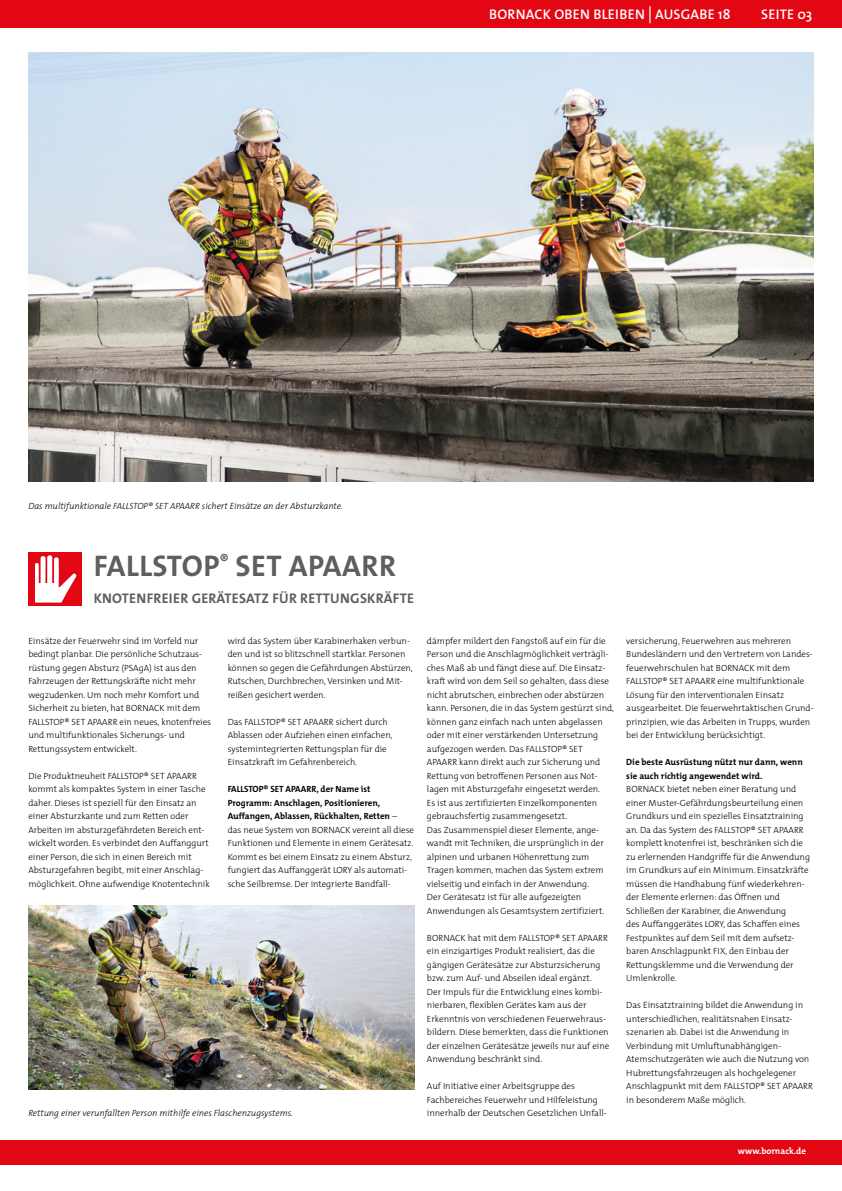
<style>
.page{position:relative;width:842px;height:1191px;background:#fff}
.page>*{position:absolute;margin:0;border:0;box-sizing:border-box;transform-origin:0 0}
.t1{font:700 30px "The Mix E2 s";letter-spacing:.02em;color:#5f5e5e}
.t2{font:700 14px "The Mix E2 s";letter-spacing:.02em;color:#5f5e5e}
.t3{font:600 14px "The Mix E2 s";letter-spacing:.02em;color:#fff}
.t4{font:300 9px/13.5px "The Mix E2 s";color:#000}
.t5{font:italic 300 9px "The Mix E2 s";color:#000}
.t6{font:700 9px/13.5px "The Mix E2 s";color:#000}
.t7{font:700 9px "The Mix E2 s";color:#fff}
.s1{font-weight:700}
</style>
<div class="page">
<div style="left:0;top:1140px;width:842px;height:24px;background:#e30613"></div>
<div style="left:0;top:0;width:842px;height:28px;background:#e30613"></div>
<div style="left:28px;top:552px;width:54px;height:54px;background:#e30613"></div>
<svg style="left:35px;top:555px;width:42px;height:47px"></svg>
<img style="left:28px;top:52px;width:786px;height:429px">
<img style="left:28px;top:905px;width:387px;height:184px">
<h2 class="t3" style="left:489px;top:5px;width:243px">BORNACK OBEN BLEIBEN│AUSGABE 18</h2>
<h2 class="t3" style="left:761px;top:5px;width:53px">SEITE 03</h2>
<p class="t5" style="left:28px;top:500px;width:316px">Das multifunktionale FALLSTOP® SET APAARR sichert Einsätze an der Absturzkante.</p>
<h1 class="t1" style="left:94px;top:547px;width:304px">FALLSTOP<sup>®</sup> SET APAARR</h1>
<h2 class="t2" style="left:94px;top:589px;width:322px">KNOTENFREIER GERÄTESATZ FÜR RETTUNGSKRÄFTE</h2>
<p class="t4" style="left:28px;top:634px;width:184px">Einsätze der Feuerwehr sind im Vorfeld nur bedingt planbar. Die persönliche Schutzaus&shy;rüstung gegen Absturz (PSAgA) ist aus den Fahrzeugen der Rettungskräfte nicht mehr wegzudenken. Um noch mehr Komfort und Sicherheit zu bieten, hat BORNACK mit dem FALLSTOP® SET APAARR ein neues, knotenfreies und multifunktionales Sicherungs- und Rettungssystem entwickelt.</p>
<p class="t4" style="left:28px;top:769px;width:183px">Die Produktneuheit FALLSTOP® SET APAARR kommt als kompaktes System in einer Tasche daher. Dieses ist speziell für den Einsatz an einer Absturzkante und zum Retten oder Arbeiten im absturzgefährdeten Bereich ent&shy;wickelt worden. Es verbindet den Auffanggurt einer Person, die sich in einen Bereich mit Absturzgefahren begibt, mit einer Anschlag&shy;möglichkeit. Ohne aufwendige Knotentechnik</p>
<p class="t4" style="left:228px;top:634px;width:186px">wird das System über Karabinerhaken verbun&shy;den und ist so blitzschnell startklar. Personen können so gegen die Gefährdungen Abstürzen, Rutschen, Durchbrechen, Versinken und Mit&shy;reißen gesichert werden.</p>
<p class="t4" style="left:228px;top:715px;width:166px">Das FALLSTOP® SET APAARR sichert durch Ablassen oder Aufziehen einen einfachen, systemintegrierten Rettungsplan für die Einsatzkraft im Gefahrenbereich.</p>
<p class="t4" style="left:228px;top:782px;width:188px"><span class="s1">FALLSTOP® SET APAARR, der Name ist Programm: Anschlagen, Positionieren, Auffangen, Ablassen, Rückhalten, Retten</span> –<br>das neue System von BORNACK vereint all diese Funktionen und Elemente in einem Gerätesatz.<br>Kommt es bei einem Einsatz zu einem Absturz, fungiert das Auffanggerät LORY als automati&shy;sche Seilbremse. Der integrierte Bandfall-</p>
<p class="t5" style="left:28px;top:1107px;width:266px">Rettung einer verunfallten Person mithilfe eines Flaschenzugsystems.</p>
<p class="t4" style="left:427px;top:634px;width:189px">dämpfer mildert den Fangstoß auf ein für die Person und die Anschlagmöglichkeit verträgli&shy;ches Maß ab und fängt diese auf. Die Einsatz&shy;kraft wird von dem Seil so gehalten, dass diese nicht abrutschen, einbrechen oder abstürzen kann. Personen, die in das System gestürzt sind, können ganz einfach nach unten abgelassen oder mit einer verstärkenden Untersetzung aufgezogen werden. Das FALLSTOP® SET APAARR kann direkt auch zur Sicherung und Rettung von betroffenen Personen aus Not&shy;lagen mit Absturzgefahr eingesetzt werden.<br>Es ist aus zertifizierten Einzelkomponenten gebrauchsfertig zusammengesetzt.<br>Das Zusammenspiel dieser Elemente, ange&shy;wandt mit Techniken, die ursprünglich in der alpinen und urbanen Höhenrettung zum Tragen kommen, machen das System extrem vielseitig und einfach in der Anwendung.<br>Der Gerätesatz ist für alle aufgezeigten Anwendungen als Gesamtsystem zertifiziert.</p>
<p class="t4" style="left:427px;top:931px;width:184px">BORNACK hat mit dem FALLSTOP® SET APAARR ein einzigartiges Produkt realisiert, das die gängigen Gerätesätze zur Absturzsicherung bzw. zum Auf- und Abseilen ideal ergänzt.<br>Der Impuls für die Entwicklung eines kombi&shy;nierbaren, flexiblen Gerätes kam aus der Erkenntnis von verschiedenen Feuerwehraus&shy;bildern. Diese bemerkten, dass die Funktionen der einzelnen Gerätesätze jeweils nur auf eine Anwendung beschränkt sind.</p>
<p class="t4" style="left:427px;top:1079px;width:181px">Auf Initiative einer Arbeitsgruppe des<br>Fachbereiches Feuerwehr und Hilfeleistung innerhalb der Deutschen Gesetzlichen Unfall-</p>
<p class="t4" style="left:626px;top:634px;width:189px">versicherung, Feuerwehren aus mehreren Bundesländern und den Vertretern von Landes&shy;feuerwehrschulen hat BORNACK mit dem FALLSTOP® SET APAARR eine multifunktionale Lösung für den interventionalen Einsatz ausgearbeitet. Die feuerwehrtaktischen Grund&shy;prinzipien, wie das Arbeiten in Trupps, wurden bei der Entwicklung berücksichtigt.</p>
<p class="t6" style="left:626px;top:755px;width:178px">Die beste Ausrüstung nützt nur dann, wenn sie auch richtig angewendet wird.</p>
<p class="t4" style="left:626px;top:782px;width:185px">BORNACK bietet neben einer Beratung und einer Muster-Gefährdungsbeurteilung einen Grundkurs und ein spezielles Einsatztraining an. Da das System des FALLSTOP® SET APAARR komplett knotenfrei ist, beschränken sich die zu erlernenden Handgriffe für die Anwendung im Grundkurs auf ein Minimum. Einsatzkräfte müssen die Handhabung fünf wiederkehren&shy;der Elemente erlernen: das Öffnen und Schließen der Karabiner, die Anwendung<br>des Auffanggerätes LORY, das Schaffen eines Festpunktes auf dem Seil mit dem aufsetz&shy;baren Anschlagpunkt FIX, den Einbau der Rettungsklemme und die Verwendung der Umlenkrolle.</p>
<p class="t4" style="left:626px;top:998px;width:188px">Das Einsatztraining bildet die Anwendung in unterschiedlichen, realitätsnahen Einsatz&shy;szenarien ab. Dabei ist die Anwendung in Verbindung mit Umluftunabhängigen-Atemschutzgeräten wie auch die Nutzung von Hubrettungsfahrzeugen als hochgelegener Anschlagpunkt mit dem FALLSTOP® SET APAARR in besonderem Maße möglich.</p>
<p class="t7" style="left:738px;top:1145px;width:70px">www.bornack.de</p>
</div>
